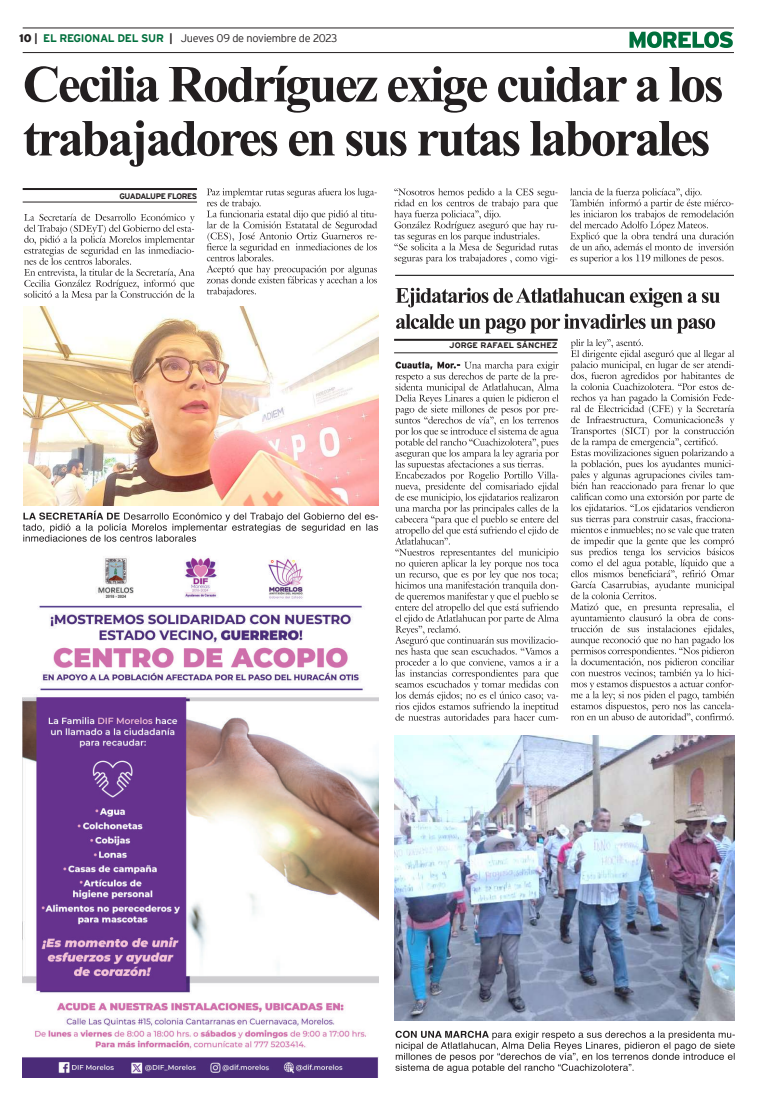
<style>
.page{position:relative;width:757px;height:1106px;background:#fff}
.page>*{position:absolute;margin:0;border:0;box-sizing:border-box;transform-origin:0 0}
.t1{font:300 11px "Interstate";letter-spacing:-.025em;color:#231f20}
.t2{font:700 8px "Interstate";color:#231f20;scale:1.05 1}
.t3{font:700 8px "Interstate";letter-spacing:-.035em;color:#231f20}
.s1{font-weight:900}
.s2{font-weight:700}
.s3{font-weight:700;color:#006f3c}
</style>
<div class="page">
<hr style="left:23px;top:28px;width:711px;height:1px;background:#231f20">
<hr style="left:23px;top:52px;width:711px;height:1px;background:#231f20">
<svg style="left:629px;top:31px;width:104px;height:17px"></svg>
<svg style="left:570px;top:339px;width:164px;height:383px"></svg>
<svg style="left:395px;top:361px;width:164px;height:362px"></svg>
<svg style="left:206px;top:188px;width:171px;height:109px"></svg>
<svg style="left:24px;top:213px;width:171px;height:87px"></svg>
<svg style="left:24px;top:120px;width:685px;height:47px"></svg>
<svg style="left:25px;top:66px;width:697px;height:47px"></svg>
<hr style="left:23px;top:188px;width:174px;height:2px;background:#231f20">
<hr style="left:23px;top:202px;width:174px;height:1px;background:#231f20">
<svg style="left:396px;top:314px;width:319px;height:19px"></svg>
<svg style="left:395px;top:288px;width:325px;height:19px"></svg>
<hr style="left:394px;top:339px;width:164px;height:2px;background:#231f20">
<hr style="left:394px;top:352px;width:164px;height:1px;background:#231f20">
<img style="left:24px;top:306px;width:354px;height:200px">
<img style="left:394px;top:735px;width:340px;height:285px">
<svg style="left:570px;top:188px;width:164px;height:76px"></svg>
<svg style="left:394px;top:188px;width:164px;height:76px"></svg>
<svg style="left:395px;top:1030px;width:340px;height:42px"></svg>
<hr style="left:395px;top:275px;width:339px;height:1px;background:#000">
<svg style="left:23px;top:510px;width:355px;height:32px"></svg>
<img style="left:23px;top:557px;width:355px;height:520px">
<p class="t1" style="left:19px;top:32px;width:320px"><span class="s1">10</span> <span class="s2">|</span> <span class="s3">EL REGIONAL DEL SUR</span> <span class="s2">|</span> Jueves 09 de noviembre de 2023</p>
<p class="t3" style="left:119px;top:191px;width:79px">GUADALUPE FLORES</p>
<p class="t2" style="left:449px;top:341px;width:105px">JORGE RAFAEL SÁNCHEZ</p>
</div>
